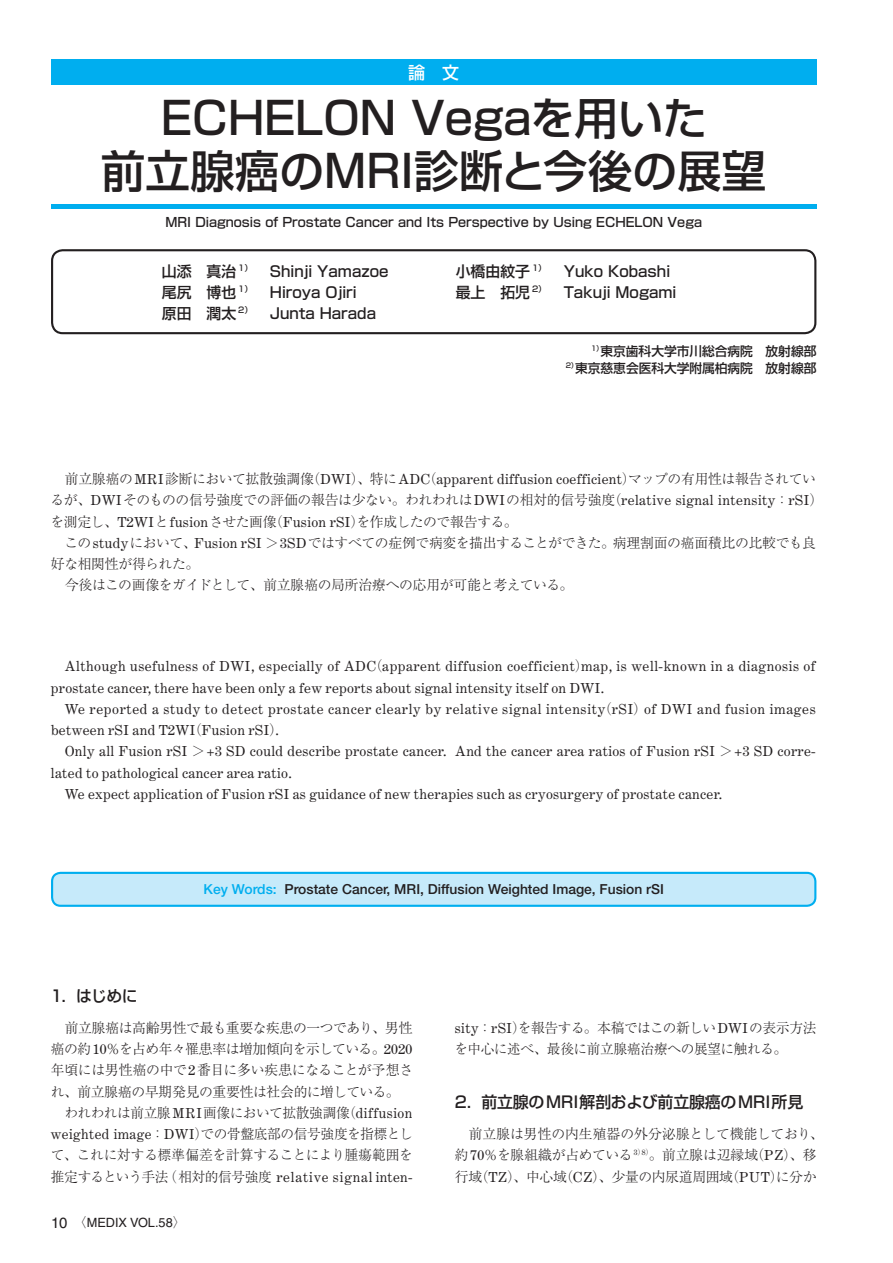
<style>
.page{position:relative;width:893px;height:1263px;background:#fff}
.page>*{position:absolute;margin:0;border:0;box-sizing:border-box;transform-origin:0 0}
.t1{font:500 44.7px/53.1px "Shin Go Pro";color:#231f20;text-align:center}
.t2{font:500 16.95px "Shin Go Pro";color:#fff}
.t3{font:500 15.9px "Shin Go Pro";letter-spacing:-.01em;color:#231f20}
.t4{font:500 14.85px "Shin Go Pro";color:#231f20}
.t5{font:300 13.8px/21.3px "Ryumin Pro";letter-spacing:-.025em;color:#231f20}
.t6{font:13.8px/21.3px "Century Expanded";letter-spacing:.025em;color:#231f20}
.t7{font:13.8px/21.3px "Century Expanded";letter-spacing:.045em;color:#231f20}
.t8{font:500 13.8px "Helvetica Neue";color:#231f20}
.t9{font:13.8px "Century Expanded";letter-spacing:.055em;color:#231f20}
.t10{font:500 12.75px/17px "Shin Go Pro";color:#231f20;text-align:right}
.t11{font:12.75px "Helvetica";color:#231f20}
.s1{font-family:"Century Expanded";font-weight:400}
.s2{font-family:"Ryumin Pro";font-weight:300}
.s3{color:#00aeef}
.s4{font-size:14.85px}
</style>
<div class="page">
<hr style="left:51px;top:204px;width:765px;height:4px;background:#00aeef">
<div style="left:51px;top:60px;width:765px;height:25px;background:#00aeef"></div>
<div style="left:52px;top:873px;width:763px;height:33px;background:#c6eafa;border-radius:9px"></div>
<div style="left:51px;top:872px;width:765px;height:35px;border:2px solid #00aeef;border-radius:9px"></div>
<div style="left:51px;top:249px;width:765px;height:85px;border:2px solid #231f20;border-radius:11px"></div>
<p class="t2" style="left:408px;top:58px;width:53px">論　文</p>
<h1 class="t1" style="left:101px;top:86px;width:667px">ECHELON Vegaを用いた<br>前立腺癌のMRI診断と今後の展望</h1>
<p class="t10" style="left:165px;top:212px;width:538px">MRI Diagnosis of Prostate Cancer and Its Perspective by Using ECHELON Vega</p>
<p class="t4" style="left:162px;top:259px;width:228px">山添　真治 <sup>1）</sup> Shinji Yamazoe</p>
<p class="t4" style="left:456px;top:259px;width:216px">小橋由紋子 <sup>1）</sup> Yuko Kobashi</p>
<p class="t4" style="left:162px;top:280px;width:196px">尾尻　博也 <sup>1）</sup> Hiroya Ojiri</p>
<p class="t4" style="left:456px;top:280px;width:222px">最上　拓児 <sup>2）</sup> Takuji Mogami</p>
<p class="t4" style="left:162px;top:301px;width:216px">原田　潤太 <sup>2）</sup> Junta Harada</p>
<p class="t10" style="left:566px;top:341px;width:252px"><sup>1）</sup>東京歯科大学市川総合病院　放射線部<br><sup>2）</sup>東京慈恵会医科大学附属柏病院　放射線部</p>
<p class="t5" style="left:51px;top:467px;width:774px;text-indent:14px">前立腺癌の<span class="s1">MRI</span>診断において拡散強調像（<span class="s1">DWI</span>）、特に<span class="s1">ADC</span>（<span class="s1">apparent diffusion coefficient</span>）マップの有用性は報告されているが、<span class="s1">DWI</span>そのものの信号強度での評価の報告は少ない。われわれは<span class="s1">DWI</span>の相対的信号強度（<span class="s1">relative signal intensity</span>：<span class="s1">rSI</span>）を測定し、<span class="s1">T2WI</span>と<span class="s1">fusion</span>させた画像（<span class="s1">Fusion rSI</span>）を作成したので報告する。</p>
<p class="t5" style="left:64px;top:531px;width:753px">この<span class="s1">study</span>において、<span class="s1">Fusion rSI</span> ＞<span class="s1">3SD</span>ではすべての症例で病変を描出することができた。病理割面の癌面積比の比較でも良</p>
<p class="t5" style="left:51px;top:552px;width:150px">好な相関性が得られた。</p>
<p class="t5" style="left:65px;top:573px;width:510px">今後はこの画像をガイドとして、前立腺癌の局所治療への応用が可能と考えている。</p>
<p class="t6" style="left:51px;top:655px;width:766px;text-indent:14px">Although usefulness of DWI, especially of ADC<span class="s2">（</span>apparent diffusion coefficient<span class="s2">）</span>map, is well-known in a diagnosis of prostate cancer, there have been only a few reports about signal intensity itself on DWI.</p>
<p class="t7" style="left:51px;top:698px;width:766px;text-indent:14px">We reported a study to detect prostate cancer clearly by relative signal intensity<span class="s2">（</span>rSI<span class="s2">）</span>of DWI and fusion images between rSI and T2WI<span class="s2">（</span>Fusion rSI<span class="s2">）</span>.</p>
<p class="t6" style="left:65px;top:740px;width:752px">Only all Fusion rSI <span class="s2">＞</span>+3 SD could describe prostate cancer. And the cancer area ratios of Fusion rSI <span class="s2">＞</span>+3 SD corre-</p>
<p class="t6" style="left:51px;top:762px;width:242px">lated to pathological cancer area ratio.</p>
<p class="t6" style="left:65px;top:783px;width:659px">We expect application of Fusion rSI as guidance of new therapies such as cryosurgery of prostate cancer.</p>
<p class="t8" style="left:204px;top:880px;width:462px"><span class="s3">Key Words:</span> Prostate Cancer, MRI, Diffusion Weighted Image, Fusion rSI</p>
<p class="t3" style="left:50px;top:982px;width:89px">1．はじめに</p>
<p class="t5" style="left:65px;top:1016px;width:349px">前立腺癌は高齢男性で最も重要な疾患の一つであり、男性</p>
<p class="t5" style="left:51px;top:1037px;width:363px">癌の約<span class="s1">10</span>％を占め年々罹患率は増加傾向を示している。<span class="s1">2020</span></p>
<p class="t5" style="left:51px;top:1058px;width:364px">年頃には男性癌の中で<span class="s1">2</span>番目に多い疾患になることが予想さ</p>
<p class="t5" style="left:51px;top:1079px;width:350px">れ、前立腺癌の早期発見の重要性は社会的に増している。</p>
<p class="t5" style="left:64px;top:1101px;width:350px">われわれは前立腺<span class="s1">MRI</span>画像において拡散強調像（<span class="s1">diffusion</span></p>
<p class="t5" style="left:51px;top:1122px;width:363px"><span class="s1">weighted image</span>：<span class="s1">DWI</span>）での骨盤底部の信号強度を指標とし</p>
<p class="t5" style="left:51px;top:1143px;width:364px">て、これに対する標準偏差を計算することにより腫瘍範囲を</p>
<p class="t9" style="left:51px;top:1168px;width:363px"><span class="s2">推定するという手法（相対的信号強度</span> relative signal inten-</p>
<p class="t11" style="left:51px;top:1215px;width:136px"><span class="s4">10</span><span class="s2">　〈</span>MEDIX VOL.58<span class="s2">〉</span></p>
<p class="t5" style="left:454px;top:1016px;width:364px"><span class="s1">sity</span>：<span class="s1">rSI</span>）を報告する。本稿ではこの新しい<span class="s1">DWI</span>の表示方法を中心に述べ、最後に前立腺癌治療への展望に触れる。</p>
<p class="t3" style="left:455px;top:1089px;width:350px">2．前立腺のMRI解剖および前立腺癌のMRI所見</p>
<p class="t5" style="left:455px;top:1122px;width:370px;text-indent:14px">前立腺は男性の内生殖器の外分泌腺として機能しており、約<span class="s1">70</span>％を腺組織が占めている <sup>3</sup><sup>）</sup><sup>8</sup><sup>）</sup>。前立腺は辺縁域（<span class="s1">PZ</span>）、移行域（<span class="s1">TZ</span>）、中心域（<span class="s1">CZ</span>）、少量の内尿道周囲域（<span class="s1">PUT</span>）に分か</p>
</div>
